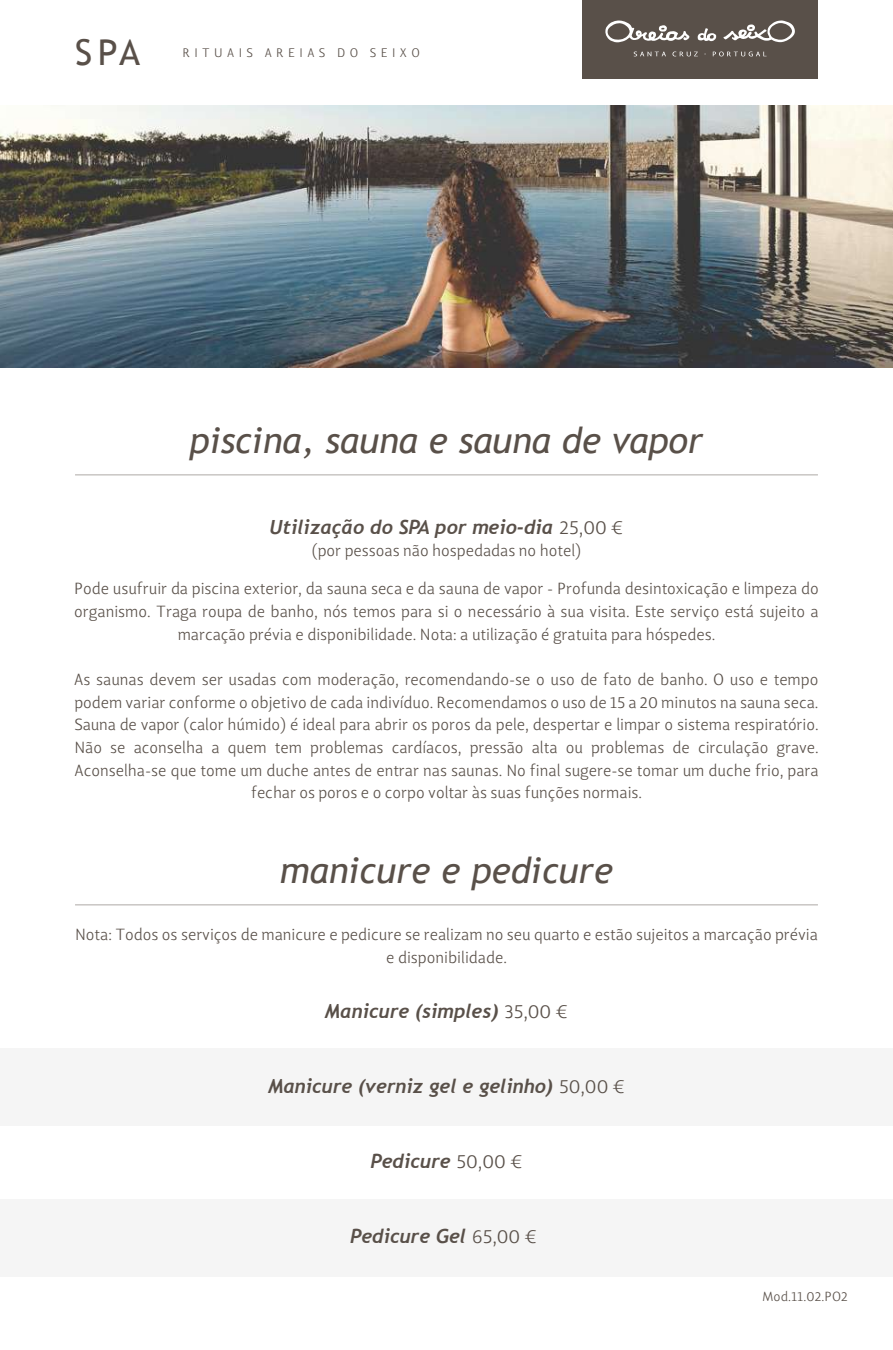
<style>
.page{position:relative;width:893px;height:1350px;background:#fff}
.page>*{position:absolute;margin:0;border:0;box-sizing:border-box;transform-origin:0 0}
.t1{font:italic 36px "Trebuchet MS";color:#595049}
.t2{font:35.7px "Trebuchet MS";color:#595049}
.t3{font:italic 700 19.5px "Trebuchet";color:#595049}
.t4{font:16.5px/22.6px "Lisboa LF Light";color:#595049;text-align:center}
.t5{font:13.5px "Lisboa LF Light";letter-spacing:.01em;color:#595049}
.t6{font:12.6px "Lisboa LF Light";letter-spacing:.35em;color:#595049}
.s1{font-family:"Lisboa LF Light";font-weight:400;font-style:normal}
</style>
<div class="page">
<div style="left:582px;top:0;width:235px;height:79px;background:#595049"></div>
<svg style="left:605px;top:20px;width:190px;height:23px"></svg>
<svg style="left:633px;top:52px;width:33px;height:4px"></svg>
<svg style="left:672px;top:52px;width:25px;height:4px"></svg>
<svg style="left:712px;top:52px;width:54px;height:4px"></svg>
<hr style="left:75px;top:475px;width:743px;height:1px;background:#595049">
<img style="left:0;top:105px;width:892px;height:263px">
<div style="left:0;top:1199px;width:892px;height:77px;background:#f5f5f5"></div>
<div style="left:0;top:1049px;width:892px;height:77px;background:#f5f5f5"></div>
<hr style="left:75px;top:905px;width:743px;height:1px;background:#595049">
<h2 class="t2" style="left:75px;top:32px;width:67px">SPA</h2>
<p class="t6" style="left:182px;top:45px;width:239px">RITUAIS AREIAS DO SEIXO</p>
<h1 class="t1" style="left:190px;top:419px;width:515px">piscina, sauna e sauna de vapor</h1>
<p class="t3" style="left:269px;top:515px;width:355px">Utilização do SPA por meio-dia <span class="s1">25,00 €</span></p>
<p class="t4" style="left:312px;top:539px;width:271px">(por pessoas não hospedadas no hotel)</p>
<p class="t4" style="left:74px;top:577px;width:745px">Pode usufruir da piscina exterior, da sauna seca e da sauna de vapor - Profunda desintoxicação e limpeza do organismo. Traga roupa de banho, nós temos para si o necessário à sua visita. Este serviço está sujeito a marcação prévia e disponibilidade. Nota: a utilização é gratuita para hóspedes.</p>
<p class="t4" style="left:74px;top:668px;width:746px">As saunas devem ser usadas com moderação, recomendando-se o uso de fato de banho. O uso e tempo podem variar conforme o objetivo de cada indivíduo. Recomendamos o uso de 15 a 20 minutos na sauna seca.<br>Sauna de vapor (calor húmido) é ideal para abrir os poros da pele, despertar e limpar o sistema respiratório.<br>Não se aconselha a quem tem problemas cardíacos, pressão alta ou problemas de circulação grave.<br>Aconselha-se que tome um duche antes de entrar nas saunas. No final sugere-se tomar um duche frio, para fechar os poros e o corpo voltar às suas funções normais.</p>
<h1 class="t1" style="left:280px;top:849px;width:334px">manicure e pedicure</h1>
<p class="t4" style="left:75px;top:923px;width:744px">Nota: Todos os serviços de manicure e pedicure se realizam no seu quarto e estão sujeitos a marcação prévia e disponibilidade.</p>
<p class="t3" style="left:325px;top:999px;width:244px">Manicure (simples) <span class="s1">35,00 €</span></p>
<p class="t3" style="left:268px;top:1074px;width:358px">Manicure (verniz gel e gelinho) <span class="s1">50,00 €</span></p>
<p class="t3" style="left:370px;top:1149px;width:153px">Pedicure <span class="s1">50,00 €</span></p>
<p class="t3" style="left:350px;top:1224px;width:188px">Pedicure Gel <span class="s1">65,00 €</span></p>
<p class="t5" style="left:762px;top:1289px;width:87px">Mod.11.02.PO2</p>
</div>
